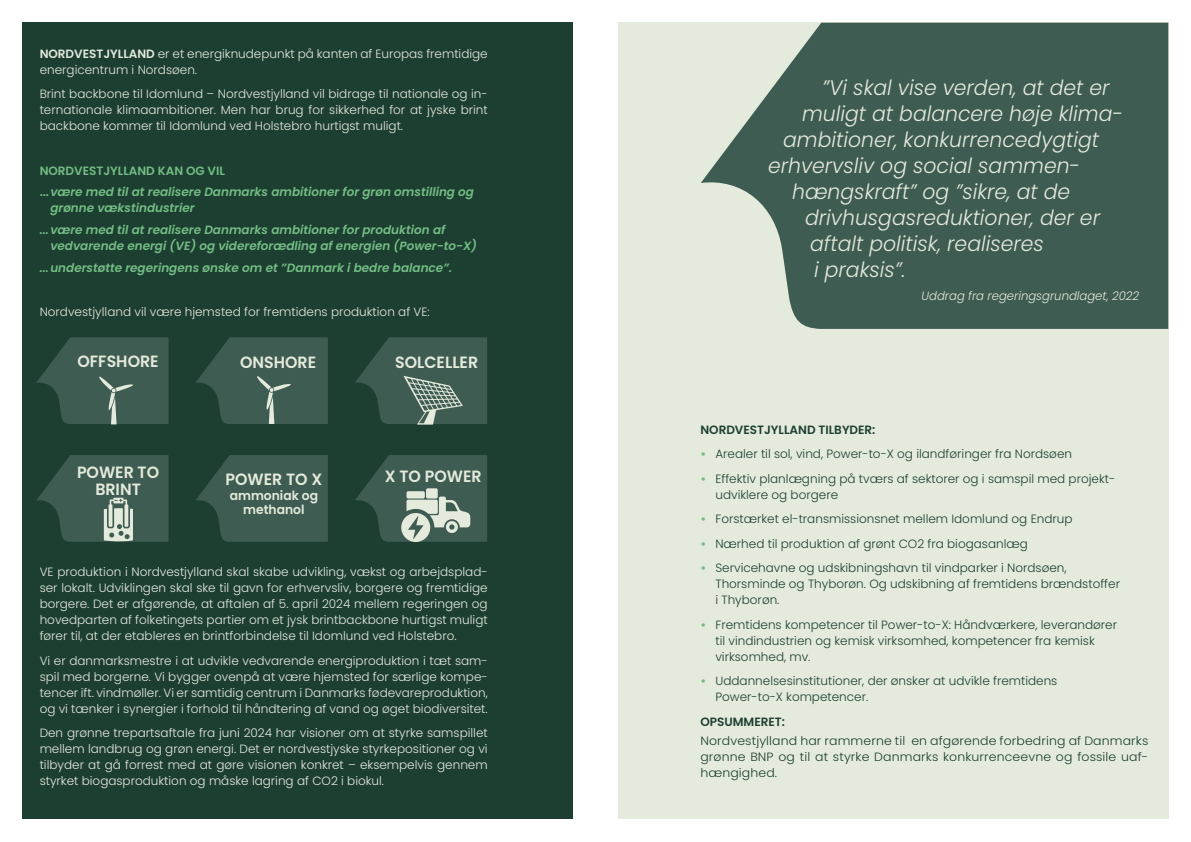
<style>
.page{position:relative;width:1191px;height:842px;background:#fff}
.page>*{position:absolute;margin:0;border:0;box-sizing:border-box;transform-origin:0 0}
.t1{font:italic 300 21px "Poppins";color:#e4eadc}
.t2{font:600 16.3px/16.3px "Poppins";color:#e4eadc;text-align:center}
.t3{font:600 12.7px/14.5px "Poppins";color:#e4eadc;text-align:center}
.t4{font:300 12px/16px "Poppins";color:#e4eadc;text-align:justify}
.t5{font:300 12px/16px "Poppins";color:#1d3f32}
.t6{font:italic 600 12px/21.7px "Poppins";color:#73bd83}
.t7{font:300 12px/16px "Poppins";color:#1d3f32;text-align:justify;scale:1.04 1}
.t8{font:600 12px "Poppins";color:#1d3f32}
.t9{font:italic 300 12px "Poppins";color:#e4eadc}
.s1{font-weight:600}
.s2{font-style:normal}
.s3{font-weight:600;color:#73bd83}
</style>
<div class="page">
<div style="left:23px;top:23px;width:550px;height:796px;background:#1d3f32"></div>
<svg style="left:196px;top:455px;width:132px;height:87px;background:#39574d"></svg>
<svg style="left:37px;top:455px;width:131px;height:87px;background:#466257"></svg>
<svg style="left:355px;top:455px;width:132px;height:87px"></svg>
<svg style="left:36px;top:337px;width:132px;height:87px"></svg>
<svg style="left:196px;top:337px;width:132px;height:87px;background:#3d5a50"></svg>
<svg style="left:355px;top:337px;width:132px;height:88px"></svg>
<div style="left:618px;top:23px;width:550px;height:796px;background:#e5ebdc"></div>
<svg style="left:701px;top:23px;width:467px;height:306px;background:#577066"></svg>
<p class="t4" style="left:40px;top:46px;width:449px"><span class="s1">NORDVESTJYLLAND</span> er et energiknudepunkt på kanten af Europas fremtidige energicentrum i Nordsøen.</p>
<p class="t4" style="left:40px;top:86px;width:449px">Brint backbone til Idomlund – Nordvestjylland vil bidrage til nationale og in&shy;ternationale klimaambitioner. Men har brug for sikkerhed for at jyske brint backbone kommer til Idomlund ved Holstebro hurtigst muligt.</p>
<p class="t6" style="left:40px;top:160px;width:436px"><span class="s2">NORDVESTJYLLAND KAN OG VIL<br>...</span>være med til at realisere Danmarks ambitioner for grøn omstilling og</p>
<p class="t6" style="left:40px;top:197px;width:407px;text-indent:11px">grønne vækstindustrier<br>...være med til at realisere Danmarks ambitioner for produktion af</p>
<p class="t6" style="left:40px;top:235px;width:439px;text-indent:11px">vedvarende energi (VE) og videreforædling af energien (Power-to-X) ...understøtte regeringens ønske om et ”Danmark i bedre balance”.</p>
<p class="t4" style="left:40px;top:304px;width:391px">Nordvestjylland vil være hjemsted for fremtidens produktion af VE:</p>
<h2 class="t2" style="left:77px;top:353px;width:83px">OFFSHORE</h2>
<h2 class="t2" style="left:240px;top:354px;width:78px">ONSHORE</h2>
<h2 class="t2" style="left:395px;top:354px;width:84px">SOLCELLER</h2>
<h2 class="t2" style="left:77px;top:464px;width:84px">POWER TO<br>BRINT</h2>
<h2 class="t2" style="left:225px;top:472px;width:98px">POWER TO X</h2>
<h2 class="t2" style="left:385px;top:468px;width:98px">X TO POWER</h2>
<p class="t3" style="left:230px;top:488px;width:90px">ammoniak og methanol</p>
<p class="t4" style="left:40px;top:564px;width:449px">VE produktion i Nordvestjylland skal skabe udvikling, vækst og arbejdsplad&shy;ser lokalt. Udviklingen skal ske til gavn for erhvervsliv, borgere og fremtidige borgere. Det er afgørende, at aftalen af 5. april 2024 mellem regeringen og hovedparten af folketingets partier om et jysk brintbackbone hurtigst muligt fører til, at der etableres en brintforbindelse til Idomlund ved Holstebro.</p>
<p class="t4" style="left:40px;top:652px;width:449px">Vi er danmarksmestre i at udvikle vedvarende energiproduktion i tæt sam&shy;spil med borgerne. Vi bygger ovenpå at være hjemsted for særlige kompe&shy;tencer ift. vindmøller. Vi er samtidig centrum i Danmarks fødevareproduktion, og vi tænker i synergier i forhold til håndtering af vand og øget biodiversitet.</p>
<p class="t4" style="left:40px;top:725px;width:449px">Den grønne trepartsaftale fra juni 2024 har visioner om at styrke samspillet mellem landbrug og grøn energi. Det er nordvestjyske styrkepositioner og vi tilbyder at gå forrest med at gøre visionen konkret – eksempelvis gennem styrket biogasproduktion og måske lagring af CO2 i biokul.</p>
<h1 class="t1" style="left:822px;top:75px;width:289px">”Vi skal vise verden, at det er</h1>
<h1 class="t1" style="left:802px;top:101px;width:322px">muligt at balancere høje klima-</h1>
<h1 class="t1" style="left:783px;top:127px;width:317px">ambitioner, konkurrencedygtigt</h1>
<h1 class="t1" style="left:768px;top:153px;width:313px">erhvervsliv og social sammen-</h1>
<h1 class="t1" style="left:792px;top:179px;width:279px">hængskraft” og ”sikre, at de</h1>
<h1 class="t1" style="left:805px;top:205px;width:296px">drivhusgasreduktioner, der er</h1>
<h1 class="t1" style="left:810px;top:231px;width:235px">aftalt politisk, realiseres</h1>
<h1 class="t1" style="left:814px;top:257px;width:93px">i praksis”.</h1>
<p class="t9" style="left:921px;top:289px;width:219px">Uddrag fra regeringsgrundlaget, 2022</p>
<p class="t8" style="left:700px;top:422px;width:176px">NORDVESTJYLLAND TILBYDER:</p>
<p class="t5" style="left:700px;top:446px;width:373px"><span class="s3">•</span> Arealer til sol, vind, Power-to-X og ilandføringer fra Nordsøen</p>
<p class="t5" style="left:715px;top:470px;width:401px;text-indent:-15px"><span class="s3">•</span> Effektiv planlægning på tværs af sektorer og i samspil med projekt&shy;udviklere og borgere</p>
<p class="t5" style="left:700px;top:511px;width:373px"><span class="s3">•</span> Forstærket el-transmissionsnet mellem Idomlund og Endrup</p>
<p class="t5" style="left:700px;top:535px;width:329px"><span class="s3">•</span> Nærhed til produktion af grønt CO2 fra biogasanlæg</p>
<p class="t5" style="left:715px;top:560px;width:406px;text-indent:-15px"><span class="s3">•</span> Servicehavne og udskibningshavn til vindparker i Nordsøen,<br>Thorsminde og Thyborøn. Og udskibning af fremtidens brændstoffer i Thyborøn.</p>
<p class="t5" style="left:715px;top:616px;width:403px;text-indent:-15px"><span class="s3">•</span> Fremtidens kompetencer til Power-to-X: Håndværkere, leverandører til vindindustrien og kemisk virksomhed, kompetencer fra kemisk virksomhed, mv.</p>
<p class="t5" style="left:715px;top:673px;width:343px;text-indent:-15px"><span class="s3">•</span> Uddannelsesinstitutioner, der ønsker at udvikle fremtidens<br>Power-to-X kompetencer.</p>
<p class="t8" style="left:700px;top:714px;width:86px">OPSUMMERET:</p>
<p class="t7" style="left:700px;top:732px;width:432px">Nordvestjylland har rammerne til en afgørende forbedring af Danmarks grønne BNP og til at styrke Danmarks konkurrenceevne og fossile uaf&shy;hængighed.</p>
</div>
